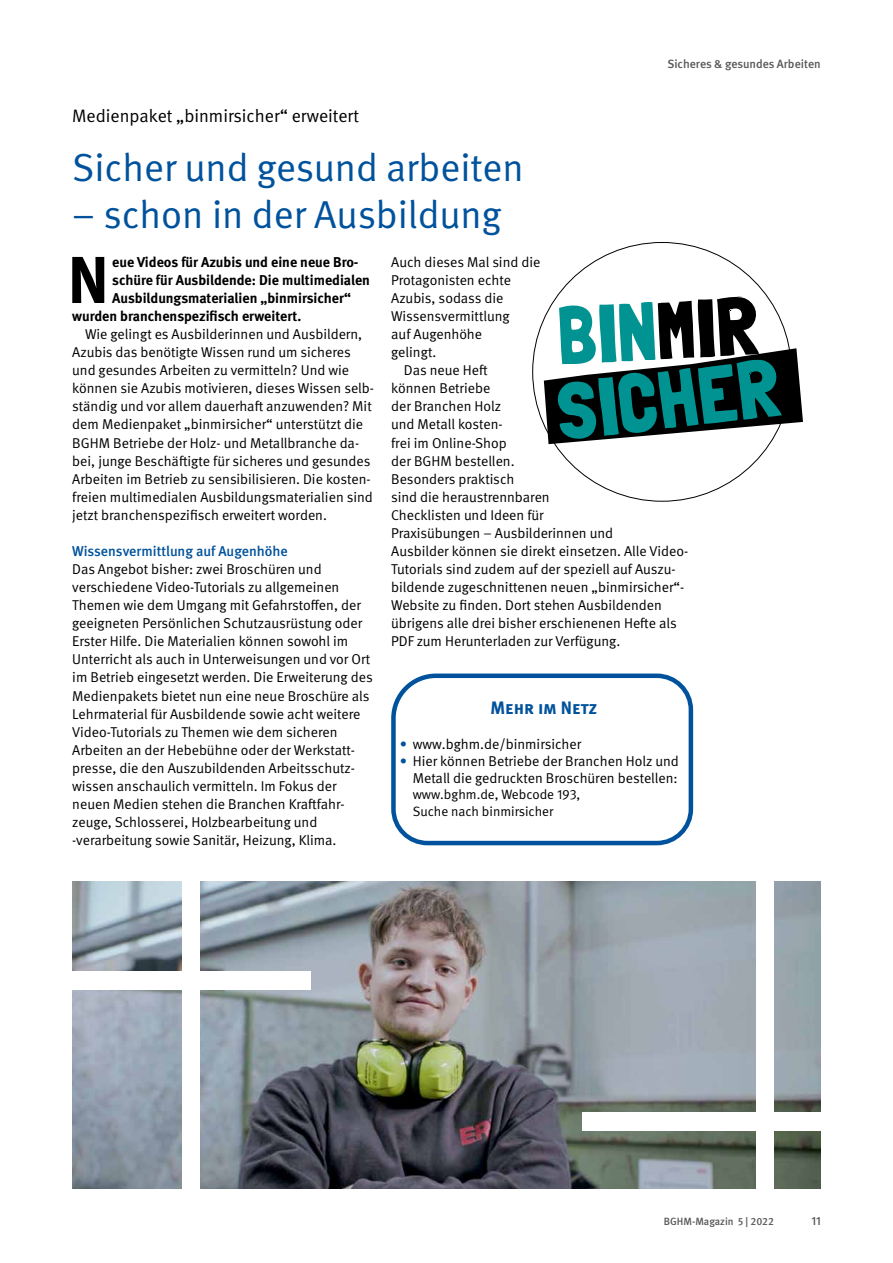
<style>
.page{position:relative;width:893px;height:1263px;background:#fff}
.page>*{position:absolute;margin:0;border:0;box-sizing:border-box;transform-origin:0 0}
.t1{font:700 66.3px "DGUV Meta";color:#000}
.t2{font:39px "DGUV Meta";color:#00529c}
.t3{font:18px "DGUV Meta";color:#000}
.t4{font:700 18px "DGUV Meta";color:#00529c}
.t5{font:14.25px/18px "DGUV Meta";color:#000}
.t6{font:700 14.25px "DGUV Meta";color:#000}
.t7{font:500 14.25px "DGUV Meta";color:#00529c}
.t8{font:13.5px/16.2px "DGUV Meta";color:#000}
.t9{font:500 12px "DGUV Meta";color:#58595b}
.t10{font:500 10.5px "DGUV Meta";color:#58595b}
.s1{color:#00529c}
</style>
<div class="page">
<svg style="left:391px;top:673px;width:303px;height:173px"></svg>
<svg style="left:532px;top:242px;width:238px;height:260px"></svg>
<svg style="left:544px;top:297px;width:259px;height:147px"></svg>
<img style="left:72px;top:881px;width:749px;height:307px">
<div style="left:757px;top:868px;width:17px;height:325px;background:#fff"></div>
<div style="left:583px;top:1112px;width:280px;height:18px;background:#fff"></div>
<div style="left:183px;top:868px;width:17px;height:325px;background:#fff"></div>
<div style="left:30px;top:972px;width:280px;height:18px;background:#fff"></div>
<p class="t3" style="left:72px;top:106px;width:288px">Medienpaket „binmirsicher“ erweitert</p>
<h2 class="t2" style="left:72px;top:145px;width:453px">Sicher und gesund arbeiten</h2>
<h2 class="t2" style="left:72px;top:192px;width:431px">– schon in der Ausbildung</h2>
<p class="t9" style="left:667px;top:57px;width:155px">Sicheres &amp; gesundes Arbeiten</p>
<h1 class="t1" style="left:68px;top:240px;width:43px">N</h1>
<p class="t6" style="left:112px;top:253px;width:248px">eue Videos für Azubis und eine neue Bro-</p>
<p class="t6" style="left:112px;top:271px;width:259px">schüre für Ausbildende: Die multimedialen</p>
<p class="t6" style="left:112px;top:290px;width:240px">Ausbildungsmaterialien „binmirsicher“</p>
<p class="t6" style="left:72px;top:308px;width:231px">wurden branchenspezifisch erweitert.</p>
<p class="t5" style="left:72px;top:325px;width:303px;text-indent:13px">Wie gelingt es Ausbilderinnen und Ausbildern, Azubis das benötigte Wissen rund um sicheres und gesundes Arbeiten zu vermitteln? Und wie können sie Azubis motivieren, dieses Wissen selb&shy;ständig und vor allem dauerhaft anzuwenden? Mit dem Medienpaket „binmirsicher“ unterstützt die BGHM Betriebe der Holz- und Metallbranche da&shy;bei, junge Beschäftigte für sicheres und gesundes Arbeiten im Betrieb zu sensibilisieren. Die kosten&shy;freien multimedialen Ausbildungsmaterialien sind jetzt branchenspezifisch erweitert worden.</p>
<p class="t7" style="left:72px;top:543px;width:217px">Wissensvermittlung auf Augenhöhe</p>
<p class="t5" style="left:72px;top:560px;width:302px">Das Angebot bisher: zwei Broschüren und verschiedene Video-Tutorials zu allgemeinen Themen wie dem Umgang mit Gefahrstoffen, der geeigneten Persönlichen Schutzausrüstung oder Erster Hilfe. Die Materialien können sowohl im Unterricht als auch in Unterweisungen und vor Ort im Betrieb eingesetzt werden. Die Erweiterung des Medienpakets bietet nun eine neue Broschüre als Lehrmaterial für Ausbildende sowie acht weitere Video-Tutorials zu Themen wie dem sicheren Arbeiten an der Hebebühne oder der Werkstatt&shy;presse, die den Auszubildenden Arbeitsschutz&shy;wissen anschaulich vermitteln. Im Fokus der neuen Medien stehen die Branchen Kraftfahr&shy;zeuge, Schlosserei, Holzbearbeitung und -verarbeitung sowie Sanitär, Heizung, Klima.</p>
<p class="t5" style="left:391px;top:253px;width:151px">Auch dieses Mal sind die</p>
<p class="t5" style="left:391px;top:271px;width:121px">Protagonisten echte</p>
<p class="t5" style="left:391px;top:289px;width:114px">Azubis, sodass die</p>
<p class="t5" style="left:391px;top:307px;width:120px">Wissensvermittlung</p>
<p class="t5" style="left:391px;top:325px;width:92px">auf Augenhöhe</p>
<p class="t5" style="left:391px;top:344px;width:47px">gelingt.</p>
<p class="t5" style="left:404px;top:362px;width:85px">Das neue Heft</p>
<p class="t5" style="left:391px;top:380px;width:101px">können Betriebe</p>
<p class="t5" style="left:391px;top:398px;width:112px">der Branchen Holz</p>
<p class="t5" style="left:391px;top:416px;width:113px">und Metall kosten-</p>
<p class="t5" style="left:391px;top:434px;width:117px">frei im Online-Shop</p>
<p class="t5" style="left:391px;top:452px;width:125px">der BGHM bestellen.</p>
<p class="t5" style="left:391px;top:470px;width:125px">Besonders praktisch</p>
<p class="t5" style="left:391px;top:488px;width:160px">sind die heraustrennbaren</p>
<p class="t5" style="left:391px;top:506px;width:154px">Checklisten und Ideen für</p>
<p class="t5" style="left:391px;top:524px;width:224px">Praxisübungen – Ausbilderinnen und</p>
<p class="t5" style="left:391px;top:542px;width:299px">Ausbilder können sie direkt einsetzen. Alle Video-</p>
<p class="t5" style="left:391px;top:560px;width:286px">Tutorials sind zudem auf der speziell auf Auszu-</p>
<p class="t5" style="left:391px;top:578px;width:295px">bildende zugeschnittenen neuen „binmirsicher“-</p>
<p class="t5" style="left:391px;top:597px;width:272px">Website zu finden. Dort stehen Ausbildenden</p>
<p class="t5" style="left:391px;top:615px;width:287px">übrigens alle drei bisher erschienenen Hefte als</p>
<p class="t5" style="left:391px;top:633px;width:231px">PDF zum Herunterladen zur Verfügung.</p>
<p class="t4" style="left:490px;top:697px;width:109px">Mehr im Netz</p>
<p class="t5" style="left:400px;top:735px;width:183px"><span class="s1">•</span> www.bghm.de/binmirsicher</p>
<p class="t5" style="left:400px;top:753px;width:280px;line-height:17.1px;text-align:right"><span class="s1">•</span> Hier können Betriebe der Branchen Holz und<br>Metall die gedruckten Broschüren bestellen:</p>
<p class="t8" style="left:413px;top:787px;width:169px">www.bghm.de, Webcode 193,<br>Suche nach binmirsicher</p>
<p class="t10" style="left:664px;top:1215px;width:111px">BGHM-Magazin 5 | 2022</p>
<p class="t9" style="left:811px;top:1213px;width:11px">11</p>
</div>
